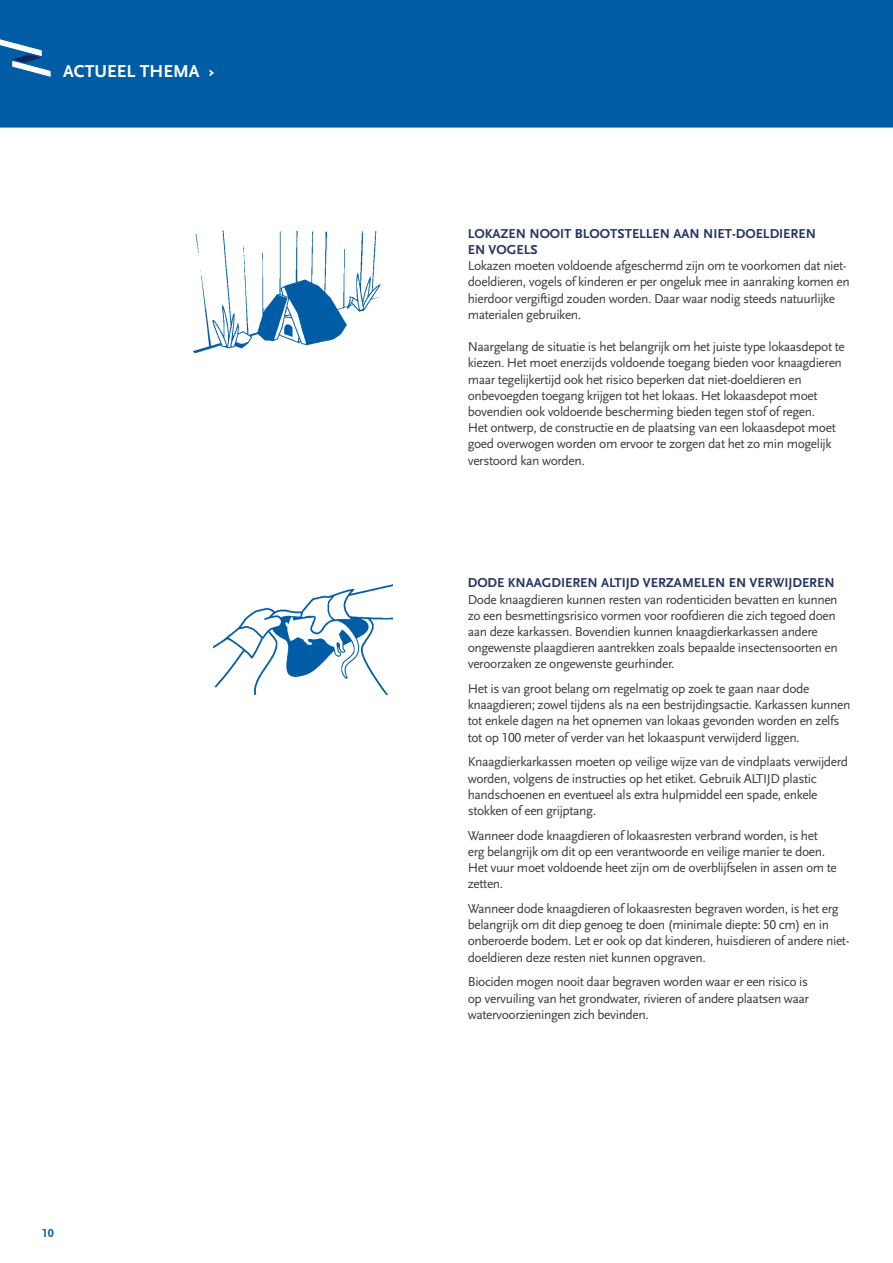
<style>
.page{position:relative;width:893px;height:1263px;background:#fff}
.page>*{position:absolute;margin:0;border:0;box-sizing:border-box;transform-origin:0 0}
.t1{font:700 18px "Scala Sans LF";color:#fff}
.t2{font:13.5px/16.2px "Scala Sans LF";letter-spacing:-.03em;color:#3c3c3b}
.t3{font:700 13.5px/16.2px "Scala Sans LF";color:#233463}
.t4{font:700 12px "Scala Sans LF";color:#005da5}
</style>
<div class="page">
<div style="left:0;top:0;width:893px;height:128px;background:#005da5"></div>
<svg style="left:0;top:33px;width:53px;height:46px"></svg>
<img style="left:193px;top:230px;width:188px;height:123px">
<img style="left:213px;top:584px;width:180px;height:110px">
<h1 class="t1" style="left:63px;top:61px;width:153px">ACTUEEL THEMA ›</h1>
<p class="t4" style="left:42px;top:1227px;width:13px">10</p>
<p class="t3" style="left:468px;top:226px;width:350px">LOKAZEN NOOIT BLOOTSTELLEN AAN NIET-DOELDIEREN<br>EN VOGELS</p>
<p class="t2" style="left:468px;top:258px;width:383px">Lokazen moeten voldoende afgeschermd zijn om te voorkomen dat niet&shy;doeldieren, vogels of kinderen er per ongeluk mee in aanraking komen en hierdoor vergiftigd zouden worden. Daar waar nodig steeds natuurlijke materialen gebruiken.</p>
<p class="t2" style="left:468px;top:339px;width:379px">Naargelang de situatie is het belangrijk om het juiste type lokaasdepot te kiezen. Het moet enerzijds voldoende toegang bieden voor knaagdieren maar tegelijkertijd ook het risico beperken dat niet-doeldieren en onbevoegden toegang krijgen tot het lokaas. Het lokaasdepot moet bovendien ook voldoende bescherming bieden tegen stof of regen.<br>Het ontwerp, de constructie en de plaatsing van een lokaasdepot moet goed overwogen worden om ervoor te zorgen dat het zo min mogelijk verstoord kan worden.</p>
<p class="t3" style="left:468px;top:575px;width:368px">DODE KNAAGDIEREN ALTIJD VERZAMELEN EN VERWIJDEREN</p>
<p class="t2" style="left:468px;top:591px;width:372px">Dode knaagdieren kunnen resten van rodenticiden bevatten en kunnen zo een besmettingsrisico vormen voor roofdieren die zich tegoed doen aan deze karkassen. Bovendien kunnen knaagdierkarkassen andere ongewenste plaagdieren aantrekken zoals bepaalde insectensoorten en veroorzaken ze ongewenste geurhinder.</p>
<p class="t2" style="left:468px;top:681px;width:384px">Het is van groot belang om regelmatig op zoek te gaan naar dode knaagdieren; zowel tijdens als na een bestrijdingsactie. Karkassen kunnen tot enkele dagen na het opnemen van lokaas gevonden worden en zelfs tot op 100 meter of verder van het lokaaspunt verwijderd liggen.</p>
<p class="t2" style="left:468px;top:754px;width:382px">Knaagdierkarkassen moeten op veilige wijze van de vindplaats verwijderd worden, volgens de instructies op het etiket. Gebruik ALTIJD plastic handschoenen en eventueel als extra hulpmiddel een spade, enkele stokken of een grijptang.</p>
<p class="t2" style="left:468px;top:827px;width:371px">Wanneer dode knaagdieren of lokaasresten verbrand worden, is het erg belangrijk om dit op een verantwoorde en veilige manier te doen.<br>Het vuur moet voldoende heet zijn om de overblijfselen in assen om te zetten.</p>
<p class="t2" style="left:468px;top:901px;width:383px">Wanneer dode knaagdieren of lokaasresten begraven worden, is het erg belangrijk om dit diep genoeg te doen (minimale diepte: 50 cm) en in onberoerde bodem. Let er ook op dat kinderen, huisdieren of andere niet&shy;doeldieren deze resten niet kunnen opgraven.</p>
<p class="t2" style="left:468px;top:974px;width:343px;text-align:justify">Biociden mogen nooit daar begraven worden waar er een risico is op vervuiling van het grondwater, rivieren of andere plaatsen waar watervoorzieningen zich bevinden.</p>
</div>
